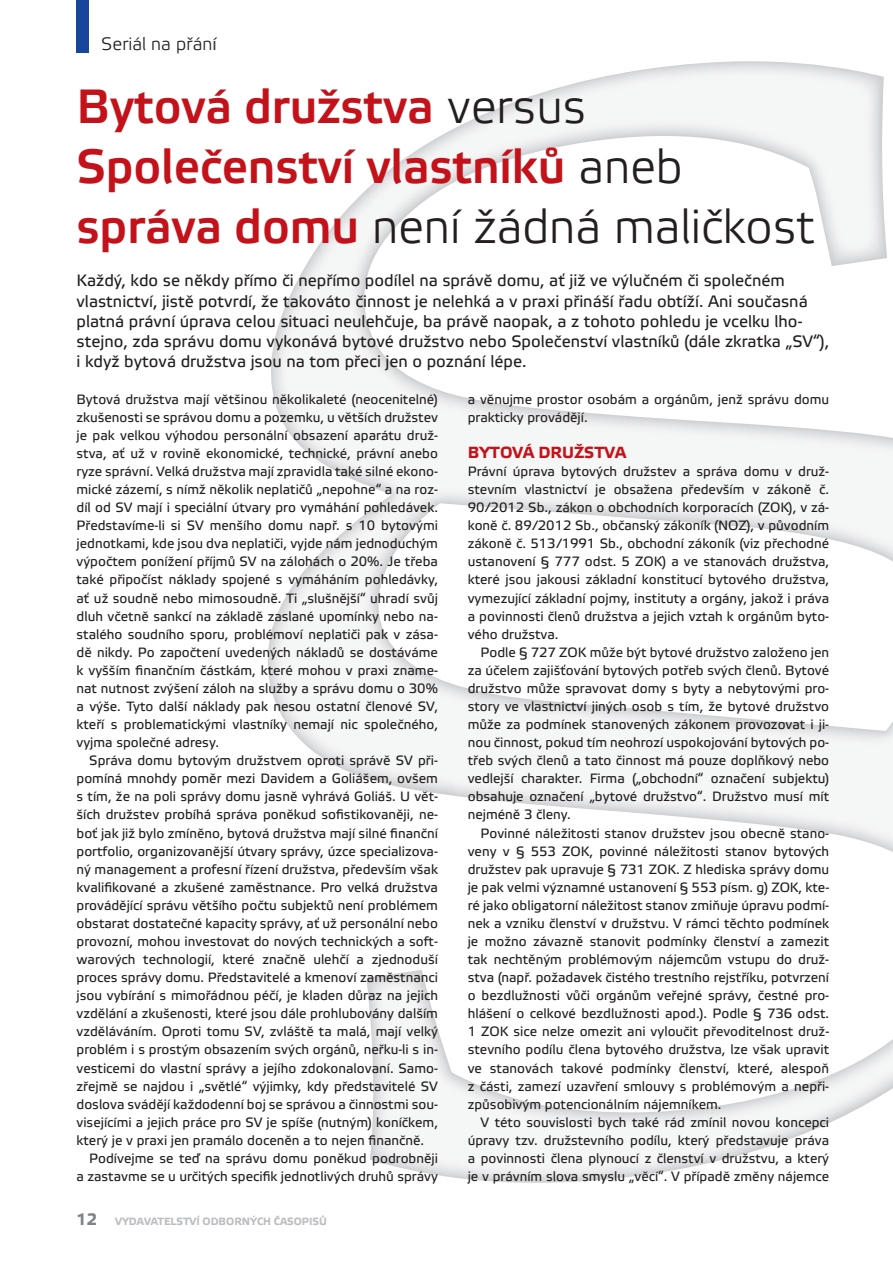
<style>
.page{position:relative;width:893px;height:1263px;background:#fff}
.page>*{position:absolute;margin:0;border:0;box-sizing:border-box;transform-origin:0 0}
.t1{font:700 48px/60px "Elektra Light Pro";letter-spacing:-.005em;color:#c4121a}
.t2{font:18px "Elektra Light Pro";color:#231f20}
.t3{font:16.5px/20.2px "Elektra Text Pro";color:#231f20}
.t4{font:700 16.2px "Elektra Text Pro";color:#c4121a}
.t5{font:13.5px/18.1px "Elektra Text Pro";color:#231f20;text-align:justify}
.t6{font:700 10.5px "Elektra Text Pro";color:#bcbdc0}
.s1{font-weight:400;color:#231f20}
.s2{font-size:16.5px;color:#808285}
</style>
<div class="page">
<div style="left:77px;top:0;width:12px;height:52px;background:#18469d"></div>
<img style="left:368px;top:61px;width:516px;height:127px">
<img style="left:320px;top:188px;width:124px;height:606px">
<img style="left:276px;top:244px;width:122px;height:543px">
<img style="left:372px;top:220px;width:30px;height:33px">
<img style="left:798px;top:150px;width:89px;height:116px">
<img style="left:271px;top:335px;width:19px;height:99px">
<img style="left:392px;top:364px;width:63px;height:161px">
<img style="left:684px;top:420px;width:209px;height:137px">
<img style="left:267px;top:565px;width:71px;height:202px">
<img style="left:438px;top:679px;width:60px;height:122px">
<img style="left:885px;top:556px;width:8px;height:6px">
<img style="left:366px;top:970px;width:60px;height:203px">
<svg style="left:885px;top:847px;width:8px;height:5px"></svg>
<img style="left:426px;top:988px;width:72px;height:194px">
<img style="left:888px;top:1039px;width:5px;height:4px">
<img style="left:498px;top:1043px;width:395px;height:140px">
<h2 class="t2" style="left:101px;top:34px;width:117px">Seriál na přání</h2>
<h1 class="t1" style="left:77px;top:78px;width:740px">Bytová družstva <span class="s1">versus<br></span>Společenství vlastníků <span class="s1">aneb </span>správa domu <span class="s1">není žádná maličkost</span></h1>
<p class="t3" style="left:77px;top:271px;width:754px">Každý, kdo se někdy přímo či nepřímo podílel na správě domu, ať již ve výlučném či společném vlastnictví, jistě potvrdí, že takováto činnost je nelehká a v praxi přináší řadu obtíží. Ani současná platná právní úprava celou situaci neulehčuje, ba právě naopak, a z tohoto pohledu je vcelku lho&shy;stejno, zda správu domu vykonává bytové družstvo nebo Společenství vlastníků (dále zkratka „SV“), i když bytová družstva jsou na tom přeci jen o poznání lépe.</p>
<p class="t5" style="left:77px;top:390px;width:363px">Bytová družstva mají většinou několikaleté (neocenitelné) zkušenosti se správou domu a pozemku, u větších družstev je pak velkou výhodou personální obsazení aparátu druž&shy;stva, ať už v rovině ekonomické, technické, právní anebo ryze správní. Velká družstva mají zpravidla také silné ekono&shy;mické zázemí, s nímž několik neplatičů „nepohne“ a na roz&shy;díl od SV mají i speciální útvary pro vymáhání pohledávek.<br>Představíme-li si SV menšího domu např. s 10 bytovými jednotkami, kde jsou dva neplatiči, vyjde nám jednoduchým výpočtem ponížení příjmů SV na zálohách o 20%. Je třeba také připočíst náklady spojené s vymáháním pohledávky, ať už soudně nebo mimosoudně. Ti „slušnější“ uhradí svůj dluh včetně sankcí na základě zaslané upomínky nebo na&shy;stalého soudního sporu, problémoví neplatiči pak v zása&shy;dě nikdy. Po započtení uvedených nákladů se dostáváme k vyšším finančním částkám, které mohou v praxi zname&shy;nat nutnost zvýšení záloh na služby a správu domu o 30% a výše. Tyto další náklady pak nesou ostatní členové SV, kteří s problematickými vlastníky nemají nic společného, vyjma společné adresy.</p>
<p class="t5" style="left:77px;top:752px;width:363px;text-indent:13px">Správa domu bytovým družstvem oproti správě SV při&shy;pomíná mnohdy poměr mezi Davidem a Goliášem, ovšem s tím, že na poli správy domu jasně vyhrává Goliáš. U vět&shy;ších družstev probíhá správa poněkud sofistikovaněji, ne&shy;boť jak již bylo zmíněno, bytová družstva mají silné finanční portfolio, organizovanější útvary správy, úzce specializova&shy;ný management a profesní řízení družstva, především však kvalifikované a zkušené zaměstnance. Pro velká družstva provádějící správu většího počtu subjektů není problémem obstarat dostatečné kapacity správy, ať už personální nebo provozní, mohou investovat do nových technických a soft&shy;warových technologií, které značně ulehčí a zjednoduší proces správy domu. Představitelé a kmenoví zaměstnanci jsou vybírání s mimořádnou péčí, je kladen důraz na jejich vzdělání a zkušenosti, které jsou dále prohlubovány dalším vzděláváním. Oproti tomu SV, zvláště ta malá, mají velký problém i s prostým obsazením svých orgánů, neřku-li s in&shy;vesticemi do vlastní správy a jejího zdokonalovaní. Samo&shy;zřejmě se najdou i „světlé“ výjimky, kdy představitelé SV doslova svádějí každodenní boj se správou a činnostmi sou&shy;visejícími a jejich práce pro SV je spíše (nutným) koníčkem, který je v praxi jen pramálo doceněn a to nejen finančně.</p>
<p class="t5" style="left:77px;top:1150px;width:363px;text-align:right">Podívejme se teď na správu domu poněkud podrobněji<br>a zastavme se u určitých specifik jednotlivých druhů správy</p>
<p class="t6" style="left:77px;top:1215px;width:252px"><span class="s2">12</span> VYDAVATELSTVÍ ODBORNÝCH ČASOPISŮ</p>
<p class="t5" style="left:468px;top:390px;width:363px">a věnujme prostor osobám a orgánům, jenž správu domu prakticky provádějí.</p>
<p class="t4" style="left:468px;top:443px;width:160px">BYTOVÁ DRUŽSTVA</p>
<p class="t5" style="left:468px;top:463px;width:363px">Právní úprava bytových družstev a správa domu v druž&shy;stevním vlastnictví je obsažena především v zákoně č.<br>90/2012 Sb., zákon o obchodních korporacích (ZOK), v zá&shy;koně č. 89/2012 Sb., občanský zákoník (NOZ), v původním zákoně č. 513/1991 Sb., obchodní zákoník (viz přechodné ustanovení § 777 odst. 5 ZOK) a ve stanovách družstva, které jsou jakousi základní konstitucí bytového družstva, vymezující základní pojmy, instituty a orgány, jakož i práva a povinnosti členů družstva a jejich vztah k orgánům byto&shy;vého družstva.</p>
<p class="t5" style="left:468px;top:643px;width:363px;text-indent:13px">Podle § 727 ZOK může být bytové družstvo založeno jen za účelem zajišťování bytových potřeb svých členů. Bytové družstvo může spravovat domy s byty a nebytovými pro&shy;story ve vlastnictví jiných osob s tím, že bytové družstvo může za podmínek stanovených zákonem provozovat i ji&shy;nou činnost, pokud tím neohrozí uspokojování bytových po&shy;třeb svých členů a tato činnost má pouze doplňkový nebo vedlejší charakter. Firma („obchodní“ označení subjektu) obsahuje označení „bytové družstvo“. Družstvo musí mít nejméně 3 členy.</p>
<p class="t5" style="left:468px;top:824px;width:363px;text-indent:13px">Povinné náležitosti stanov družstev jsou obecně stano&shy;veny v § 553 ZOK, povinné náležitosti stanov bytových družstev pak upravuje § 731 ZOK. Z hlediska správy domu je pak velmi významné ustanovení § 553 písm. g) ZOK, kte&shy;ré jako obligatorní náležitost stanov zmiňuje úpravu podmí&shy;nek a vzniku členství v družstvu. V rámci těchto podmínek je možno závazně stanovit podmínky členství a zamezit tak nechtěným problémovým nájemcům vstupu do druž&shy;stva (např. požadavek čistého trestního rejstříku, potvrzení o bezdlužnosti vůči orgánům veřejné správy, čestné pro&shy;hlášení o celkové bezdlužnosti apod.). Podle § 736 odst.<br>1 ZOK sice nelze omezit ani vyloučit převoditelnost druž&shy;stevního podílu člena bytového družstva, lze však upravit ve stanovách takové podmínky členství, které, alespoň z části, zamezí uzavření smlouvy s problémovým a nepři&shy;způsobivým potencionálním nájemníkem.</p>
<p class="t5" style="left:468px;top:1113px;width:363px;text-indent:13px">V této souvislosti bych také rád zmínil novou koncepci úpravy tzv. družstevního podílu, který představuje práva a povinnosti člena plynoucí z členství v družstvu, a který je v právním slova smyslu „věcí“. V případě změny nájemce</p>
</div>
